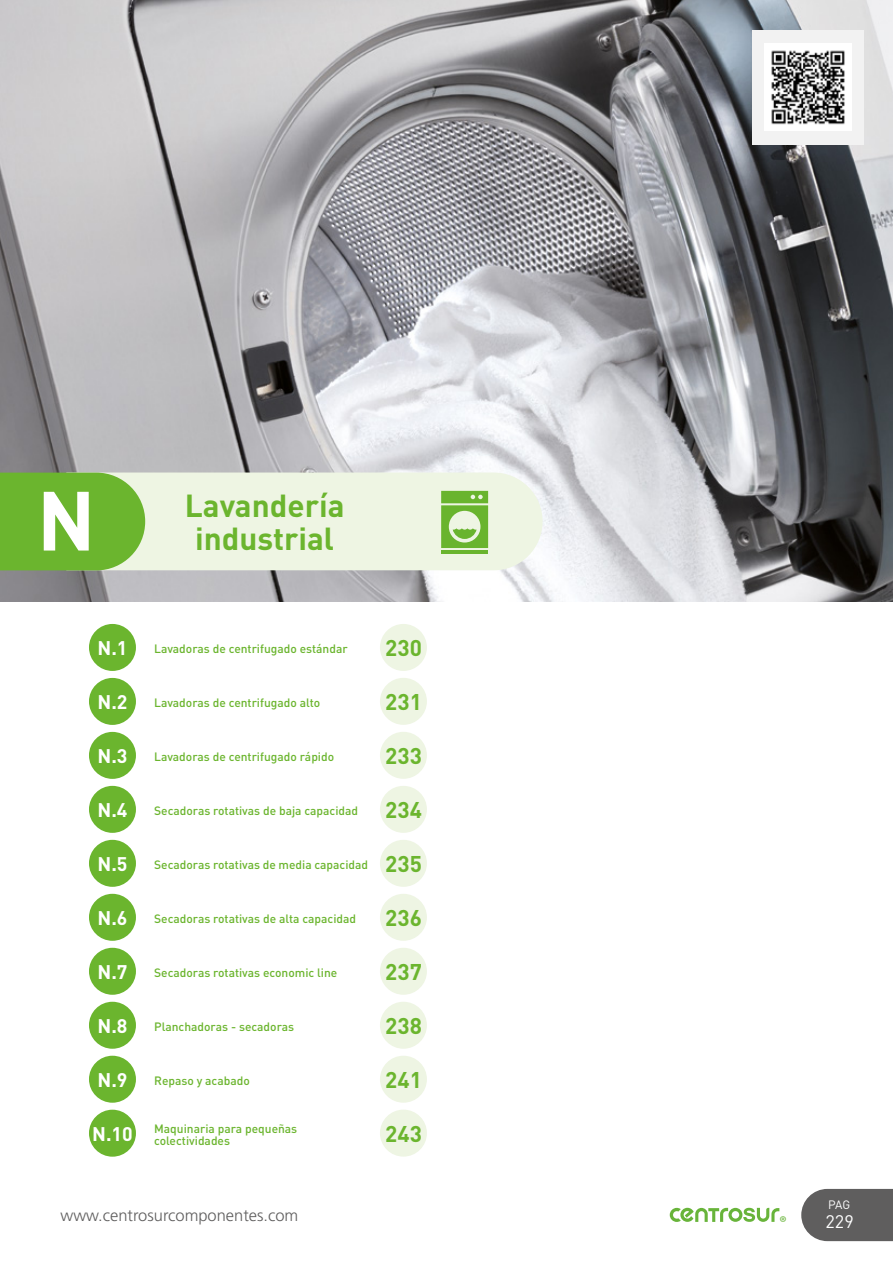
<style>
.page{position:relative;width:893px;height:1263px;background:#fff}
.page>*{position:absolute;margin:0;border:0;box-sizing:border-box;transform-origin:0 0}
.t1{font:700 82.5px "DIN Pro";color:#fff}
.t2{font:700 31.5px "DIN Pro";color:#6bb52e}
.t3{font:700 22.5px "DIN Pro";color:#6bb52e}
.t4{font:700 19.5px "DIN Pro";color:#fff}
.t5{font:18px "DIN Pro";color:#fff}
.t6{font:17.25px "Myriad Pro";color:#68b43a}
.t7{font:300 16.5px "Frutiger LT Std";color:#5f5e5e}
.t8{font:500 12px/12px "DIN Pro";color:#6bb52e}
.t9{font:12px "DIN Pro";color:#fff}
</style>
<div class="page">
<svg style="left:801px;top:1189px;width:92px;height:52px;background:#696868"></svg>
<svg style="left:670px;top:1208px;width:109px;height:14px"></svg>
<img style="left:0;top:0;width:893px;height:602px">
<div style="left:89px;top:624px;width:47px;height:47px;background:#6bb52e;border-radius:50%"></div>
<div style="left:380px;top:624px;width:47px;height:47px;background:#eef5e3;border-radius:50%"></div>
<div style="left:380px;top:678px;width:47px;height:47px;background:#eef5e3;border-radius:50%"></div>
<div style="left:380px;top:786px;width:47px;height:47px;background:#eef5e3;border-radius:50%"></div>
<div style="left:380px;top:894px;width:47px;height:47px;background:#eef5e3;border-radius:50%"></div>
<div style="left:380px;top:1002px;width:47px;height:47px;background:#eef5e3;border-radius:50%"></div>
<div style="left:380px;top:732px;width:47px;height:47px;background:#eef5e3;border-radius:50%"></div>
<div style="left:380px;top:840px;width:47px;height:47px;background:#eef5e3;border-radius:50%"></div>
<div style="left:380px;top:948px;width:47px;height:47px;background:#eef5e3;border-radius:50%"></div>
<div style="left:380px;top:1056px;width:47px;height:47px;background:#eef5e3;border-radius:50%"></div>
<div style="left:380px;top:1109px;width:47px;height:47px;background:#eef5e3;border-radius:50%"></div>
<div style="left:89px;top:678px;width:47px;height:47px;background:#6bb52e;border-radius:50%"></div>
<div style="left:89px;top:732px;width:47px;height:47px;background:#6bb52e;border-radius:50%"></div>
<div style="left:89px;top:786px;width:47px;height:47px;background:#6bb52e;border-radius:50%"></div>
<div style="left:89px;top:840px;width:47px;height:47px;background:#6bb52e;border-radius:50%"></div>
<div style="left:89px;top:894px;width:47px;height:47px;background:#6bb52e;border-radius:50%"></div>
<div style="left:89px;top:948px;width:47px;height:47px;background:#6bb52e;border-radius:50%"></div>
<div style="left:89px;top:1002px;width:47px;height:47px;background:#6bb52e;border-radius:50%"></div>
<div style="left:89px;top:1056px;width:47px;height:47px;background:#6bb52e;border-radius:50%"></div>
<div style="left:89px;top:1110px;width:47px;height:47px;background:#6bb52e;border-radius:50%"></div>
<div style="left:66px;top:472px;width:477px;height:98px;background:#eef5e3"></div>
<svg style="left:0;top:473px;width:145px;height:97px;background:#74b93a"></svg>
<div style="left:752px;top:30px;width:111px;height:114px;background:#f2f2f2"></div>
<hr style="left:441px;top:550px;width:47px;height:4px;background:#69b42e">
<svg style="left:441px;top:491px;width:47px;height:57px;background:#8ec660"></svg>
<img style="left:764px;top:44px;width:87px;height:87px">
<h1 class="t1" style="left:37px;top:465px;width:60px">N</h1>
<h2 class="t2" style="left:185px;top:484px;width:161px">Lavandería</h2>
<h2 class="t2" style="left:195px;top:517px;width:141px">industrial</h2>
<h3 class="t4" style="left:97px;top:635px;width:32px">N.1</h3>
<h3 class="t4" style="left:97px;top:688px;width:32px">N.2</h3>
<h3 class="t4" style="left:97px;top:742px;width:32px">N.3</h3>
<h3 class="t4" style="left:97px;top:796px;width:32px">N.4</h3>
<p class="t8" style="left:154px;top:642px;width:195px">Lavadoras de centrifugado estándar</p>
<p class="t8" style="left:154px;top:696px;width:168px">Lavadoras de centrifugado alto</p>
<p class="t8" style="left:154px;top:750px;width:182px">Lavadoras de centrifugado rápido</p>
<p class="t8" style="left:154px;top:804px;width:206px">Secadoras rotativas de baja capacidad</p>
<h3 class="t3" style="left:385px;top:632px;width:38px">230</h3>
<h3 class="t3" style="left:385px;top:686px;width:38px">231</h3>
<h3 class="t3" style="left:385px;top:740px;width:38px">233</h3>
<h3 class="t3" style="left:385px;top:794px;width:38px">234</h3>
<h3 class="t4" style="left:97px;top:850px;width:32px">N.5</h3>
<h3 class="t4" style="left:97px;top:904px;width:32px">N.6</h3>
<h3 class="t4" style="left:97px;top:958px;width:32px">N.7</h3>
<h3 class="t4" style="left:97px;top:1012px;width:32px">N.8</h3>
<h3 class="t4" style="left:97px;top:1066px;width:32px">N.9</h3>
<h3 class="t4" style="left:92px;top:1120px;width:42px">N.10</h3>
<p class="t8" style="left:154px;top:858px;width:216px">Secadoras rotativas de media capacidad</p>
<h3 class="t3" style="left:385px;top:848px;width:38px">235</h3>
<p class="t8" style="left:154px;top:912px;width:204px">Secadoras rotativas de alta capacidad</p>
<h3 class="t3" style="left:385px;top:902px;width:38px">236</h3>
<p class="t8" style="left:154px;top:966px;width:185px">Secadoras rotativas economic line</p>
<h3 class="t3" style="left:385px;top:956px;width:38px">237</h3>
<p class="t8" style="left:154px;top:1020px;width:142px">Planchadoras - secadoras</p>
<h3 class="t3" style="left:385px;top:1010px;width:38px">238</h3>
<p class="t8" style="left:154px;top:1074px;width:97px">Repaso y acabado</p>
<p class="t8" style="left:154px;top:1122px;width:145px">Maquinaria para pequeñas colectividades</p>
<h3 class="t3" style="left:385px;top:1064px;width:38px">241</h3>
<h3 class="t3" style="left:385px;top:1118px;width:38px">243</h3>
<h3 class="t7" style="left:61px;top:1206px;width:239px">www.centrosurcomponentes.com</h3>
<p class="t9" style="left:828px;top:1196px;width:23px">PAG</p>
<h3 class="t6" style="left:779px;top:1212px;width:9px">®</h3>
<h3 class="t5" style="left:826px;top:1209px;width:30px">229</h3>
</div>
